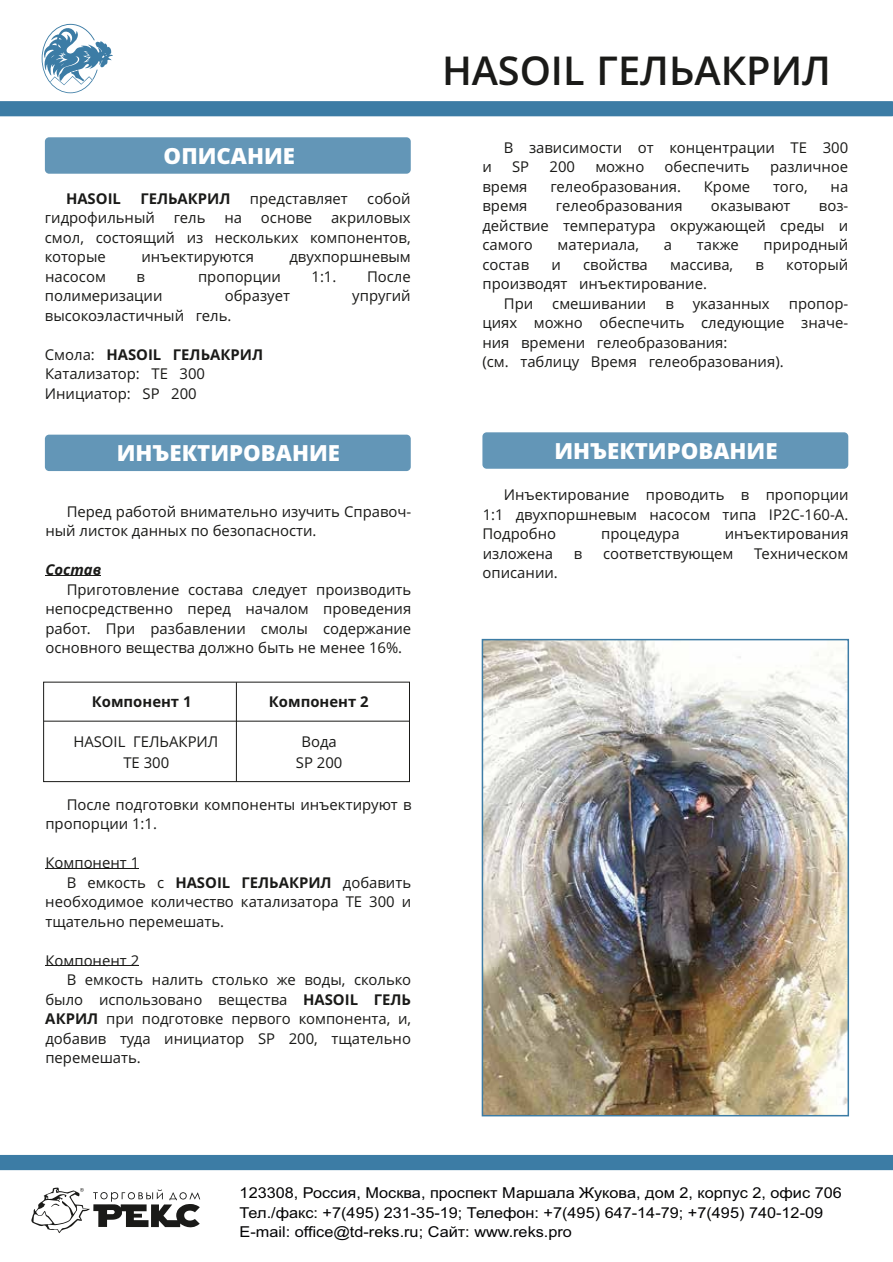
<style>
.page{position:relative;width:893px;height:1262px;background:#fff}
.page>*{position:absolute;margin:0;border:0;box-sizing:border-box;transform-origin:0 0}
.t1{font:600 39.75px "Open Sans";color:#1a1a18}
.t2{font:800 22.2px "Open Sans";color:#fff}
.t3{font:15px/19.5px "Arial";color:#030304;scale:1.08 1}
.t4{font:14.85px/19.5px "Open Sans";color:#1a1a18}
.t5{font:700 14.85px "Open Sans";color:#1a1a18}
.t6{font:italic 700 14.85px "Open Sans";color:#1a1a18}
.s1{font-weight:700}
</style>
<div class="page">
<div style="left:45px;top:137px;width:366px;height:37px;background:#6396b7;border-radius:4px"></div>
<div style="left:45px;top:434px;width:366px;height:37px;background:#6396b7;border-radius:4px"></div>
<div style="left:482px;top:432px;width:366px;height:37px;background:#6396b7;border-radius:4px"></div>
<div style="left:43px;top:681px;width:367px;height:101px;border:1px solid #1a1a18"></div>
<hr style="left:44px;top:721px;width:365px;height:1px;background:#1a1a18">
<hr style="left:236px;top:682px;width:1px;height:99px;background:#1a1a18">
<img style="left:484px;top:642px;width:362px;height:471px">
<div style="left:481px;top:639px;width:368px;height:477px;border:2px solid #3c7ca5"></div>
<hr style="left:45px;top:575px;width:56px;height:1px;background:#1a1a18">
<hr style="left:45px;top:868px;width:94px;height:1px;background:#1a1a18">
<hr style="left:45px;top:965px;width:94px;height:1px;background:#1a1a18">
<svg style="left:31px;top:1187px;width:169px;height:46px"></svg>
<svg style="left:42px;top:24px;width:71px;height:69px"></svg>
<div style="left:0;top:101px;width:893px;height:15px;background:#3c7ca5"></div>
<div style="left:0;top:1154px;width:893px;height:16px;background:#3c7ca5"></div>
<h2 class="t2" style="left:164px;top:147px;width:133px">ОПИСАНИЕ</h2>
<p class="t5" style="left:66px;top:192px;width:56px">HASOIL</p>
<p class="t5" style="left:140px;top:192px;width:92px">ГЕЛЬАКРИЛ</p>
<p class="t4" style="left:250px;top:190px;width:99px">представляет</p>
<p class="t4" style="left:367px;top:190px;width:45px">собой</p>
<p class="t4" style="left:45px;top:210px;width:112px">гидрофильный</p>
<p class="t4" style="left:174px;top:210px;width:33px">гель</p>
<p class="t4" style="left:224px;top:210px;width:19px">на</p>
<p class="t4" style="left:261px;top:210px;width:53px">основе</p>
<p class="t4" style="left:45px;top:210px;width:367px;text-align:justify;text-indent:286px">акриловых смол, состоящий из нескольких компонентов, которые</p>
<p class="t4" style="left:141px;top:249px;width:114px">инъектируются</p>
<p class="t4" style="left:289px;top:249px;width:123px">двухпоршневым</p>
<p class="t4" style="left:45px;top:268px;width:62px">насосом</p>
<p class="t4" style="left:136px;top:268px;width:10px">в</p>
<p class="t4" style="left:198px;top:268px;width:84px">пропорции</p>
<p class="t4" style="left:311px;top:268px;width:26px">1:1.</p>
<p class="t4" style="left:367px;top:268px;width:45px">После</p>
<p class="t4" style="left:45px;top:288px;width:119px">полимеризации</p>
<p class="t4" style="left:225px;top:288px;width:67px">образует</p>
<p class="t4" style="left:352px;top:288px;width:60px">упругий</p>
<p class="t4" style="left:45px;top:307px;width:188px">высокоэластичный гель.</p>
<p class="t4" style="left:45px;top:346px;width:220px">Смола: <span class="s1">HASOIL ГЕЛЬАКРИЛ<br></span>Катализатор: ТЕ 300<br>Инициатор: SР 200</p>
<h1 class="t1" style="left:442px;top:54px;width:390px">HASOIL ГЕЛЬАКРИЛ</h1>
<p class="t4" style="left:503px;top:139px;width:346px">В зависимости от концентрации TE 300</p>
<p class="t4" style="left:482px;top:159px;width:11px">и</p>
<p class="t4" style="left:512px;top:159px;width:19px">SP</p>
<p class="t4" style="left:549px;top:159px;width:27px">200</p>
<p class="t4" style="left:595px;top:159px;width:50px">можно</p>
<p class="t4" style="left:664px;top:159px;width:87px">обеспечить</p>
<p class="t4" style="left:770px;top:159px;width:80px">различное</p>
<p class="t4" style="left:482px;top:178px;width:47px">время</p>
<p class="t4" style="left:550px;top:178px;width:132px">гелеобразования.</p>
<p class="t4" style="left:703px;top:178px;width:48px">Кроме</p>
<p class="t4" style="left:773px;top:178px;width:36px">того,</p>
<p class="t4" style="left:830px;top:178px;width:19px">на</p>
<p class="t4" style="left:482px;top:198px;width:47px">время</p>
<p class="t4" style="left:556px;top:198px;width:128px">гелеобразования</p>
<p class="t4" style="left:711px;top:198px;width:81px">оказывают</p>
<p class="t4" style="left:482px;top:198px;width:367px;text-align:justify;text-indent:336px">воз&shy;действие температура окружающей среды и самого</p>
<p class="t4" style="left:557px;top:237px;width:83px">материала,</p>
<p class="t4" style="left:664px;top:237px;width:10px">а</p>
<p class="t4" style="left:697px;top:237px;width:43px">также</p>
<p class="t4" style="left:763px;top:237px;width:86px">природный</p>
<p class="t4" style="left:482px;top:256px;width:48px">состав</p>
<p class="t4" style="left:551px;top:256px;width:11px">и</p>
<p class="t4" style="left:583px;top:256px;width:66px">свойства</p>
<p class="t4" style="left:670px;top:256px;width:65px">массива,</p>
<p class="t4" style="left:755px;top:256px;width:10px">в</p>
<p class="t4" style="left:786px;top:256px;width:64px">который</p>
<p class="t4" style="left:504px;top:276px;width:205px;text-indent:-21px">производят инъектирование.<br>При</p>
<p class="t4" style="left:482px;top:295px;width:367px;text-indent:306px">пропор&shy;циях можно обеспечить следующие значе&shy;ния времени гелеобразования:<br>(см. таблицу Время гелеобразования).</p>
<p class="t4" style="left:552px;top:295px;width:96px">смешивании</p>
<p class="t4" style="left:665px;top:295px;width:10px">в</p>
<p class="t4" style="left:692px;top:295px;width:79px">указанных</p>
<h2 class="t2" style="left:117px;top:444px;width:225px">ИНЪЕКТИРОВАНИЕ</h2>
<h2 class="t2" style="left:554px;top:441px;width:225px">ИНЪЕКТИРОВАНИЕ</h2>
<p class="t4" style="left:45px;top:503px;width:367px;text-indent:21px">Перед работой внимательно изучить Справоч&shy;ный листок данных по безопасности.</p>
<p class="t6" style="left:45px;top:564px;width:57px">Состав</p>
<p class="t4" style="left:45px;top:581px;width:367px;text-align:justify;text-indent:21px">Приготовление состава следует производить непосредственно перед началом проведения работ. При разбавлении смолы содержание основного вещества должно быть не менее 16%.</p>
<p class="t5" style="left:92px;top:695px;width:101px">Компонент 1</p>
<p class="t5" style="left:269px;top:695px;width:101px">Компонент 2</p>
<p class="t4" style="left:73px;top:732px;width:146px;line-height:21px;text-align:center">HASOIL ГЕЛЬАКРИЛ<br>TE 300</p>
<p class="t4" style="left:296px;top:732px;width:48px;line-height:21px;text-align:center">Вода<br>SР 200</p>
<p class="t4" style="left:45px;top:796px;width:367px;text-indent:21px">После подготовки компоненты инъектируют в пропорции 1:1.</p>
<p class="t4" style="left:45px;top:854px;width:95px">Компонент 1</p>
<p class="t4" style="left:67px;top:874px;width:346px">В емкость с <span class="s1">HASOIL ГЕЛЬАКРИЛ</span> добавить</p>
<p class="t4" style="left:45px;top:893px;width:367px">необходимое количество катализатора ТЕ 300 и</p>
<p class="t4" style="left:45px;top:913px;width:180px">тщательно перемешать.</p>
<p class="t4" style="left:45px;top:952px;width:95px">Компонент 2</p>
<p class="t4" style="left:67px;top:971px;width:346px">В емкость налить столько же воды, сколько</p>
<p class="t4" style="left:45px;top:991px;width:367px">было использовано вещества <span class="s1">HASOIL ГЕЛЬ</span></p>
<p class="t4" style="left:45px;top:1010px;width:367px"><span class="s1">АКРИЛ</span> при подготовке первого компонента, и,</p>
<p class="t4" style="left:45px;top:1030px;width:367px">добавив туда инициатор SР 200, тщательно</p>
<p class="t4" style="left:45px;top:1049px;width:97px">перемешать.</p>
<p class="t4" style="left:482px;top:486px;width:367px;text-align:justify;text-indent:21px">Инъектирование проводить в пропорции 1:1 двухпоршневым насосом типа IP2C-160-A.<br>Подробно</p>
<p class="t4" style="left:601px;top:525px;width:80px">процедура</p>
<p class="t4" style="left:724px;top:525px;width:125px">инъектирования</p>
<p class="t4" style="left:482px;top:545px;width:72px">изложена</p>
<p class="t4" style="left:574px;top:545px;width:10px">в</p>
<p class="t4" style="left:603px;top:545px;width:132px">соответствующем</p>
<p class="t4" style="left:754px;top:545px;width:96px">Техническом</p>
<p class="t4" style="left:482px;top:564px;width:77px">описании.</p>
<p class="t3" style="left:239px;top:1184px;width:559px">123308, Россия, Москва, проспект Маршала Жукова, дом 2, корпус 2, офис 706<br>Тел./факс: +7(495) 231-35-19; Телефон: +7(495) 647-14-79; +7(495) 740-12-09<br>E-mail: office@td-reks.ru; Сайт: www.reks.pro</p>
</div>
